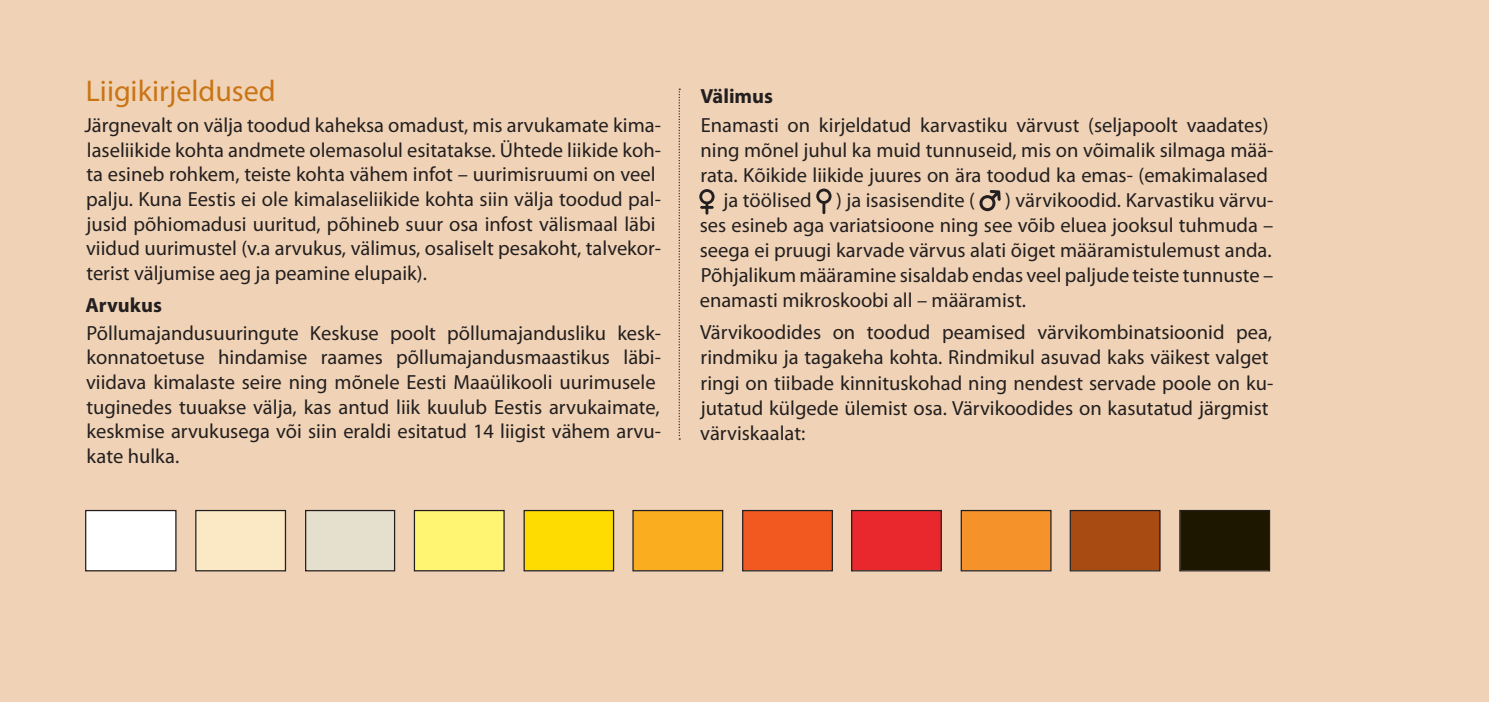
<style>
.page{position:relative;width:1489px;height:702px;background:#fff}
.page>*{position:absolute;margin:0;border:0;box-sizing:border-box;transform-origin:0 0}
.t1{font:30px "Myriad Pro";color:#c97516}
.t2{font:20.5px/24.5px "Myriad Pro";color:#231f20}
.t3{font:700 20.5px "Myriad Pro";color:#231f20}
</style>
<div class="page">
<div style="left:0;top:0;width:1488px;height:702px;background:#f0d3b6"></div>
<div style="left:76px;top:507px;width:109px;height:64px;background:#fff"></div>
<div style="left:185px;top:507px;width:110px;height:64px;background:#fbe9c6"></div>
<div style="left:295px;top:507px;width:109px;height:64px;background:#e5e0ce"></div>
<div style="left:404px;top:507px;width:109px;height:64px;background:#fff573"></div>
<div style="left:513px;top:507px;width:110px;height:64px;background:#ffdc01"></div>
<div style="left:623px;top:507px;width:109px;height:64px;background:#faad1e"></div>
<div style="left:732px;top:507px;width:110px;height:64px;background:#f15921"></div>
<div style="left:842px;top:507px;width:109px;height:64px;background:#e9282d"></div>
<div style="left:951px;top:507px;width:109px;height:64px;background:#f6922a"></div>
<div style="left:1060px;top:507px;width:110px;height:64px;background:#a84b13"></div>
<div style="left:1170px;top:507px;width:109px;height:64px;background:#1e1700"></div>
<div style="left:175px;top:507px;width:20px;height:64px;background:#f0d3b6"></div>
<div style="left:285px;top:507px;width:20px;height:64px;background:#f0d3b6"></div>
<div style="left:394px;top:507px;width:20px;height:64px;background:#f0d3b6"></div>
<div style="left:503px;top:507px;width:20px;height:64px;background:#f0d3b6"></div>
<div style="left:613px;top:507px;width:20px;height:64px;background:#f0d3b6"></div>
<div style="left:722px;top:507px;width:20px;height:64px;background:#f0d3b6"></div>
<div style="left:832px;top:507px;width:20px;height:64px;background:#f0d3b6"></div>
<div style="left:941px;top:507px;width:20px;height:64px;background:#f0d3b6"></div>
<div style="left:1050px;top:507px;width:20px;height:64px;background:#f0d3b6"></div>
<div style="left:1160px;top:507px;width:20px;height:64px;background:#f0d3b6"></div>
<div style="left:66px;top:507px;width:20px;height:64px;background:#f0d3b6"></div>
<div style="left:1269px;top:507px;width:20px;height:64px;background:#f0d3b6"></div>
<div style="left:58px;top:505px;width:1237px;height:5px;background:#f0d3b6"></div>
<svg style="left:85px;top:570px;width:1186px;height:2px"></svg>
<div style="left:85px;top:510px;width:91px;height:61px;border:1px solid #231f20"></div>
<div style="left:195px;top:510px;width:91px;height:61px;border:1px solid #231f20"></div>
<div style="left:305px;top:510px;width:90px;height:61px;border:1px solid #231f20"></div>
<div style="left:414px;top:510px;width:90px;height:61px;border:1px solid #231f20"></div>
<div style="left:523px;top:510px;width:91px;height:61px;border:1px solid #231f20"></div>
<div style="left:632px;top:510px;width:91px;height:61px;border:1px solid #231f20"></div>
<div style="left:742px;top:510px;width:91px;height:61px;border:1px solid #231f20"></div>
<div style="left:851px;top:510px;width:90px;height:61px;border:1px solid #231f20"></div>
<div style="left:960px;top:510px;width:91px;height:61px;border:1px solid #231f20"></div>
<div style="left:1069px;top:510px;width:91px;height:61px;border:1px solid #231f20"></div>
<div style="left:1179px;top:510px;width:90px;height:61px;border:1px solid #231f20"></div>
<svg style="left:699px;top:189px;width:15px;height:26px"></svg>
<svg style="left:816px;top:188px;width:15px;height:26px"></svg>
<svg style="left:979px;top:190px;width:21px;height:21px"></svg>
<svg style="left:678px;top:89px;width:2px;height:350px"></svg>
<h1 class="t1" style="left:86px;top:72px;width:191px">Liigikirjeldused</h1>
<p class="t2" style="left:84px;top:113px;width:578px">Järgnevalt on välja toodud kaheksa omadust, mis arvukamate kima&shy;laseliikide kohta andmete olemasolul esitatakse. Ühtede liikide koh&shy;ta esineb rohkem, teiste kohta vähem infot – uurimisruumi on veel palju. Kuna Eestis ei ole kimalaseliikide kohta siin välja toodud pal&shy;jusid põhiomadusi uuritud, põhineb suur osa infost välismaal läbi viidud uurimustel (v.a arvukus, välimus, osaliselt pesakoht, talvekor&shy;terist väljumise aeg ja peamine elupaik).</p>
<p class="t3" style="left:86px;top:291px;width:78px">Arvukus</p>
<p class="t2" style="left:86px;top:320px;width:576px">Põllumajandusuuringute Keskuse poolt põllumajandusliku kesk&shy;konnatoetuse hindamise raames põllumajandusmaastikus läbi&shy;viidava kimalaste seire ning mõnele Eesti Maaülikooli uurimusele tuginedes tuuakse välja, kas antud liik kuulub Eestis arvukaimate, keskmise arvukusega või siin eraldi esitatud 14 liigist vähem arvu&shy;kate hulka.</p>
<p class="t3" style="left:700px;top:83px;width:74px">Välimus</p>
<p class="t2" style="left:700px;top:112px;width:569px">Enamasti on kirjeldatud karvastiku värvust (seljapoolt vaadates)</p>
<p class="t2" style="left:700px;top:137px;width:574px">ning mõnel juhul ka muid tunnuseid, mis on võimalik silmaga mää-</p>
<p class="t2" style="left:700px;top:162px;width:569px">rata. Kõikide liikide juures on ära toodud ka emas- (emakimalased</p>
<p class="t2" style="left:723px;top:187px;width:253px">ja töölised ) ja isasisendite (</p>
<p class="t2" style="left:699px;top:187px;width:575px;text-align:justify;text-indent:305px">) värvikoodid. Karvastiku värvu&shy;ses esineb aga variatsioone ning see võib eluea jooksul tuhmuda – seega ei pruugi karvade värvus alati õiget määramistulemust anda.<br>Põhjalikum määramine sisaldab endas veel paljude teiste tunnuste – enamasti mikroskoobi all – määramist.</p>
<p class="t2" style="left:700px;top:320px;width:575px">Värvikoodides on toodud peamised värvikombinatsioonid pea, rindmiku ja tagakeha kohta. Rindmikul asuvad kaks väikest valget ringi on tiibade kinnituskohad ning nendest servade poole on ku&shy;jutatud külgede ülemist osa. Värvikoodides on kasutatud järgmist värviskaalat:</p>
</div>
